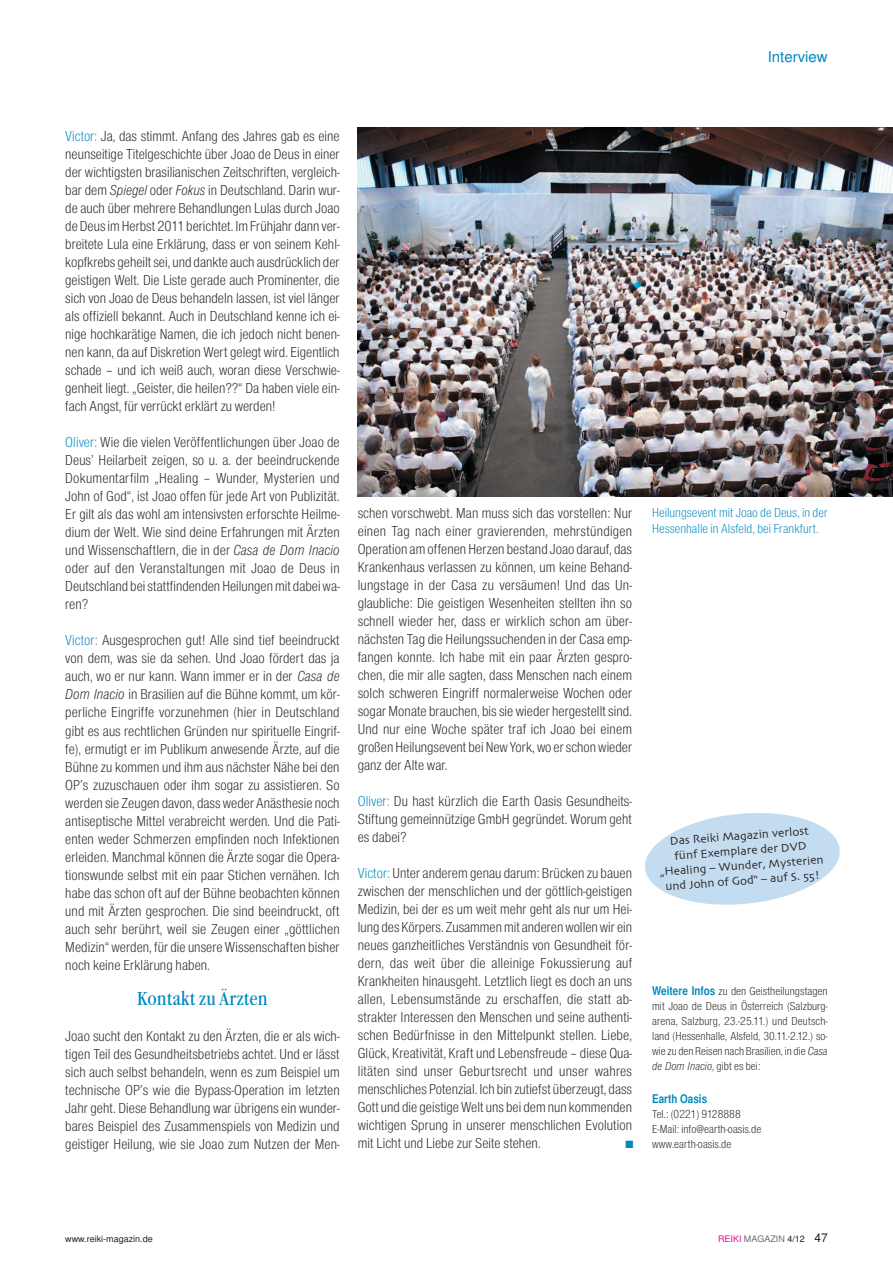
<style>
.page{position:relative;width:893px;height:1263px;background:#fff}
.page>*{position:absolute;margin:0;border:0;box-sizing:border-box;transform-origin:0 0}
.t1{font:19.5px "Garamond Nova Cond";color:#0088c0}
.t2{font:15px/18px "Sans Cond LH Regular";letter-spacing:.005em;color:#231f20;text-align:justify}
.t3{font:15px "Sans";color:#0088c0}
.t4{font:13.5px/16.2px "Sans Cond LH Regular";letter-spacing:.005em;color:#0088c0}
.t5{font:12px/15px "Sans Cond LH Regular";letter-spacing:.005em;color:#231f20;text-align:justify}
.t6{font:12px/15px "Skia";color:#231f20;text-align:center}
.t7{font:12px "Sans Cond LH Italic";letter-spacing:.005em;color:#231f20}
.t8{font:700 12px "Sans Cond";letter-spacing:.005em;color:#0088c0}
.t9{font:10.5px "Zapf Dingbats";color:#0088c0}
.t10{font:9px "Sans";color:#231f20}
.t11{font:9px "Sans";color:#6c6d70}
.s1{color:#0088c0}
.s2{font-family:"Sans Cond LH Italic"}
.s3{font-family:"Sans Cond";font-weight:700;color:#0088c0}
.s4{font-family:"Sans Cond LH Regular"}
.s5{color:#ed028c}
.s6{color:#231f20}
.s7{font-size:12px;color:#231f20}
</style>
<div class="page">
<img style="left:357px;top:128px;width:536px;height:368px">
<svg style="left:645px;top:813px;width:195px;height:92px"></svg>
<p class="t3" style="left:768px;top:51px;width:62px">Interview</p>
<p class="t2" style="left:65px;top:129px;width:276px"><span class="s1">Victor:</span> Ja, das stimmt. Anfang des Jahres gab es eine neunseitige Titelgeschichte über Joao de Deus in einer der wichtigsten brasilianischen Zeitschriften, vergleich&shy;bar dem <span class="s2">Spiegel</span> oder <span class="s2">Fokus</span> in Deutschland. Darin wur&shy;de auch über mehrere Behandlungen Lulas durch Joao de DeusimHerbst 2011 berichtet. ImFrühjahr dann ver&shy;breitete Lula eine Erklärung, dass er von seinem Kehl&shy;kopfkrebs geheiltsei, und dankte auch ausdrücklich der geistigen Welt. Die Liste gerade auch Prominenter, die sich von Joao de Deus behandeln lassen, ist viel länger als offiziell bekannt. Auch in Deutschland kenne ich ei&shy;nige hochkarätige Namen, die ich jedoch nicht benen&shy;nen kann, da auf Diskretion Wert gelegt wird. Eigentlich schade – und ich weiß auch, woran diese Verschwie&shy;genheit liegt. „Geister, die heilen??“ Da haben viele ein&shy;fach Angst, für verrückt erklärt zu werden!</p>
<p class="t2" style="left:65px;top:435px;width:276px"><span class="s1">Oliver:</span> Wie die vielen Veröffentlichungen über Joao de Deus’ Heilarbeit zeigen, so u. a. der beeindruckende Dokumentarfilm „Healing – Wunder, Mysterien und John of God“, ist Joao offen für jede Art von Publizität.<br>Er gilt als das wohl am intensivsten erforschte Heilme&shy;dium der Welt. Wie sind deine Erfahrungen mit Ärzten und Wissenschaftlern, die in der <span class="s2">Casa de Dom Inacio </span>oder auf den Veranstaltungen mit Joao de Deus in Deutschland beistattfindenden Heilungenmit dabeiwa&shy;ren?</p>
<p class="t2" style="left:65px;top:633px;width:276px"><span class="s1">Victor:</span> Ausgesprochen gut! Alle sind tief beeindruckt von dem, was sie da sehen. Und Joao fördert das ja auch, wo er nur kann. Wann immer er in der <span class="s2">Casa de Dom Inacio</span> in Brasilien auf die Bühne kommt, um kör&shy;perliche Eingriffe vorzunehmen (hier in Deutschland gibt es aus rechtlichen Gründen nur spirituelle Eingrif&shy;fe), ermutigt er im Publikum anwesende Ärzte, auf die Bühne zu kommen und ihm aus nächster Nähe bei den OP’s zuzuschauen oder ihm sogar zu assistieren. So werden sie Zeugen davon, dassweder Anästhesie noch antiseptische Mittel verabreicht werden. Und die Pati&shy;enten weder Schmerzen empfinden noch Infektionen erleiden. Manchmal können die Ärzte sogar die Opera&shy;tionswunde selbst mit ein paar Stichen vernähen. Ich habe das schon oft auf der Bühne beobachten können und mit Ärzten gesprochen. Die sind beeindruckt, oft auch sehr berührt, weil sie Zeugen einer „göttlichen Medizin“ werden, für die unsereWissenschaften bisher noch keine Erklärung haben.</p>
<h1 class="t1" style="left:137px;top:990px;width:132px">Kontakt zu Ärzten</h1>
<p class="t2" style="left:65px;top:1028px;width:276px">Joao sucht den Kontakt zu den Ärzten, die er als wich&shy;tigen Teil des Gesundheitsbetriebs achtet. Und er lässt sich auch selbst behandeln, wenn es zum Beispiel um technische OP’s wie die Bypass-Operation im letzten Jahr geht. Diese Behandlung war übrigens ein wunder&shy;bares Beispiel des Zusammenspiels von Medizin und geistiger Heilung, wie sie Joao zum Nutzen der Men-</p>
<p class="t2" style="left:358px;top:505px;width:276px">schen vorschwebt. Man muss sich das vorstellen: Nur einen Tag nach einer gravierenden, mehrstündigen Operation amoffenen Herzen bestand Joao darauf, das Krankenhaus verlassen zu können, um keine Behand&shy;lungstage in der Casa zu versäumen! Und das Un&shy;glaubliche: Die geistigen Wesenheiten stellten ihn so schnell wieder her, dass er wirklich schon am über&shy;nächsten Tag die Heilungssuchenden in der Casa emp&shy;fangen konnte. Ich habe mit ein paar Ärzten gespro&shy;chen, die mir alle sagten, dass Menschen nach einem solch schweren Eingriff normalerweise Wochen oder sogarMonate brauchen, bissie wieder hergestelltsind.<br>Und nur eine Woche später traf ich Joao bei einem großen Heilungsevent bei NewYork,wo erschonwieder ganz der Alte war.</p>
<p class="t2" style="left:358px;top:793px;width:276px"><span class="s1">Oliver:</span> Du hast kürzlich die Earth Oasis Gesundheits-Stiftung gemeinnützige GmbH gegründet. Worum geht es dabei?</p>
<p class="t2" style="left:358px;top:865px;width:276px"><span class="s1">Victor:</span> Unter anderemgenau darum: Brücken zu bauen zwischen der menschlichen und der göttlich-geistigen Medizin, bei der es um weit mehr geht als nur um Hei&shy;lung des Körpers. Zusammenmit anderenwollenwir ein neues ganzheitliches Verständnis von Gesundheit för&shy;dern, das weit über die alleinige Fokussierung auf Krankheiten hinausgeht. Letztlich liegt es doch an uns allen, Lebensumstände zu erschaffen, die statt ab&shy;strakter Interessen den Menschen und seine authenti&shy;schen Bedürfnisse in den Mittelpunkt stellen. Liebe, Glück, Kreativität, Kraft und Lebensfreude – diese Qua&shy;litäten sind unser Geburtsrecht und unser wahres menschliches Potenzial. Ich bin zutiefst überzeugt, dass Gott und die geistigeWelt uns bei demnun kommenden wichtigen Sprung in unserer menschlichen Evolution mit Licht und Liebe zur Seite stehen.</p>
<p class="t9" style="left:626px;top:1138px;width:9px">■</p>
<p class="t4" style="left:652px;top:506px;width:177px">Heilungsevent mit Joao de Deus, in der<br>Hessenhalle in Alsfeld, bei Frankfurt.</p>
<p class="t6" style="left:657px;top:834px;width:166px;rotate:-4deg">Das Reiki Magazin verlost fünf Exemplare der DVD „Healing – Wunder, Mysterien und John of God“ – auf S. 55!</p>
<p class="t5" style="left:652px;top:985px;width:177px"><span class="s3">Weitere Infos</span> zu den Geistheilungstagen mit Joao de Deus in Österreich (Salzburg&shy;arena, Salzburg, 23.-25.11.) und Deutsch&shy;land (Hessenhalle, Alsfeld, 30.11.-2.12.) so&shy;wie zu den Reisen nach Brasilien, in die <span class="s2">Casa</span></p>
<p class="t7" style="left:652px;top:1062px;width:110px">de Dom Inacio<span class="s4">, gibt es bei:</span></p>
<p class="t8" style="left:652px;top:1094px;width:57px">Earth Oasis</p>
<p class="t5" style="left:652px;top:1108px;width:111px;text-align:left">Tel.: (0221) 9128888<br>E-Mail: info@earth-oasis.de www.earth-oasis.de</p>
<p class="t10" style="left:65px;top:1235px;width:89px">www.reiki-magazin.de</p>
<p class="t11" style="left:718px;top:1235px;width:111px"><span class="s5">REIKI</span> MAGAZIN <span class="s6">4/12</span> <span class="s7">47</span></p>
</div>
